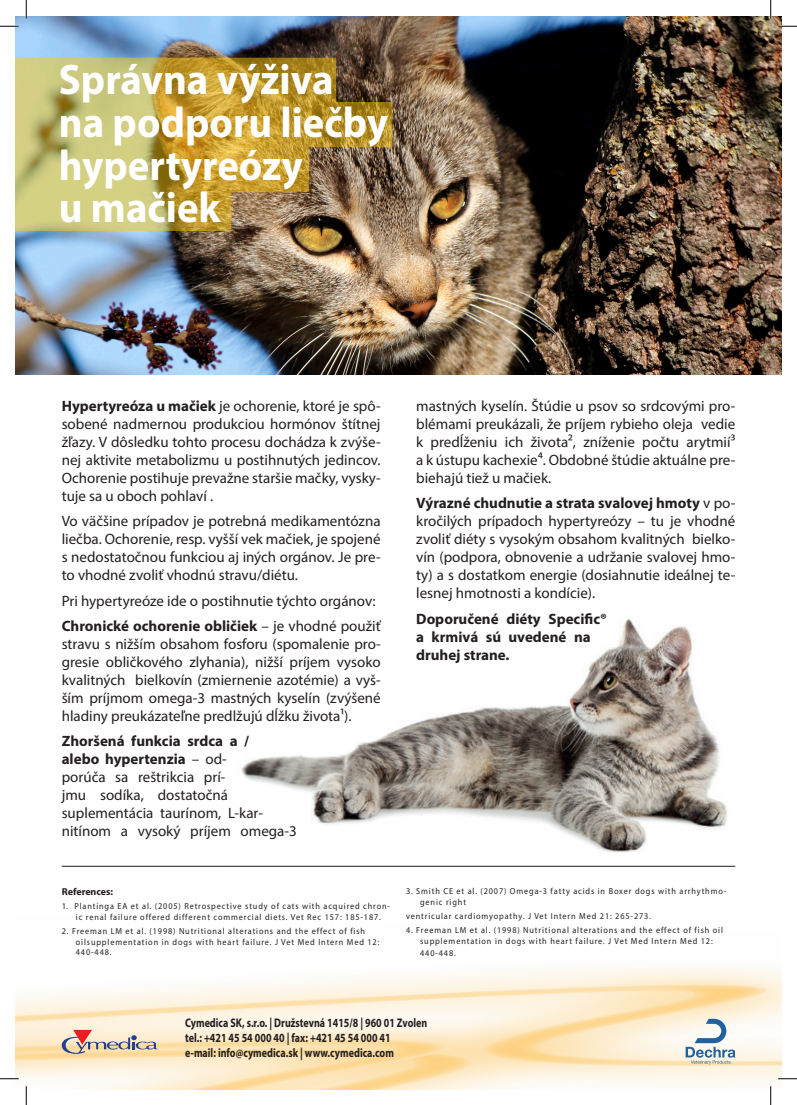
<style>
.page{position:relative;width:797px;height:1105px;background:#fff}
.page>*{position:absolute;margin:0;border:0;box-sizing:border-box;transform-origin:0 0}
.t1{font:700 42.88px/42.9px "Myriad Pro";color:#fff;scale:.95 1}
.t2{font:15px/18px "Myriad Pro";color:#231f20;text-align:justify}
.t3{font:700 15px/18px "Myriad Pro";color:#231f20}
.t4{font:700 12.5px/15px "Myriad Pro";color:#231f20;scale:.8 1}
.t5{font:700 10px "Myriad Pro";color:#231f20}
.t6{font:8.75px/10.5px "Myriad Pro";letter-spacing:.105em;color:#231f20;scale:.94 1}
.t7{font:8.75px/10.5px "Myriad Pro";letter-spacing:.105em;color:#231f20;text-align:center}
.s1{font-weight:700}
</style>
<div class="page">
<img style="left:16px;top:967px;width:765px;height:122px">
<hr style="left:62px;top:866px;width:673px;height:1px;background:#231f20">
<svg style="left:62px;top:1030px;width:95px;height:23px;background:#d7beb0"></svg>
<svg style="left:685px;top:1019px;width:50px;height:45px"></svg>
<img style="left:223px;top:619px;width:513px;height:247px">
<img style="left:16px;top:16px;width:765px;height:358px">
<img style="left:16px;top:58px;width:376px;height:173px">
<svg style="left:0;top:25px;width:19px;height:2px"></svg>
<svg style="left:778px;top:25px;width:19px;height:2px"></svg>
<svg style="left:0;top:1078px;width:19px;height:1px"></svg>
<svg style="left:778px;top:1078px;width:19px;height:1px"></svg>
<svg style="left:25px;top:0;width:2px;height:19px"></svg>
<svg style="left:25px;top:1086px;width:2px;height:19px"></svg>
<svg style="left:770px;top:0;width:1px;height:19px"></svg>
<svg style="left:770px;top:1086px;width:1px;height:19px"></svg>
<h1 class="t1" style="left:59px;top:56px;width:348px">Správna výživa na podporu liečby hypertyreózy<br>u mačiek</h1>
<p class="t2" style="left:62px;top:397px;width:320px"><span class="s1">Hypertyreóza u mačiek</span> je ochorenie, ktoré je spô&shy;sobené nadmernou produkciou hormónov štítnej žľazy. V dôsledku tohto procesu dochádza k zvýše&shy;nej aktivite metabolizmu u postihnutých jedincov.<br>Ochorenie postihuje prevažne staršie mačky, vysky&shy;tuje sa u oboch pohlaví .</p>
<p class="t2" style="left:62px;top:512px;width:320px">Vo väčšine prípadov je potrebná medikamentózna liečba. Ochorenie, resp. vyšší vek mačiek, je spojené s nedostatočnou funkciou aj iných orgánov. Je pre&shy;to vhodné zvoliť vhodnú stravu/diétu.</p>
<p class="t2" style="left:62px;top:588px;width:320px;line-height:25.1px">Pri hypertyreóze ide o postihnutie týchto orgánov:<br><span class="s1">Chronické ochorenie obličiek</span> – je vhodné použiť</p>
<p class="t2" style="left:62px;top:634px;width:320px">stravu s nižším obsahom fosforu (spomalenie pro&shy;gresie obličkového zlyhania), nižší príjem vysoko kvalitných bielkovín (zmiernenie azotémie) a vyš&shy;ším príjmom omega-3 mastných kyselín (zvýšené hladiny preukázateľne predlžujú dĺžku života¹).</p>
<p class="t2" style="left:62px;top:731px;width:237px;text-align:left"><span class="s1">Zhoršená funkcia srdca a /<br>alebo hypertenzia</span> – od-<br>porúča sa reštrikcia prí-<br>jmu sodíka, dostatočná suplementácia taurínom, L-kar&shy;nitínom a vysoký príjem omega-3</p>
<p class="t2" style="left:416px;top:397px;width:320px">mastných kyselín. Štúdie u psov so srdcovými pro&shy;blémami preukázali, že príjem rybieho oleja vedie k predĺženiu ich života², zníženie počtu arytmií³ a k ústupu kachexie⁴. Obdobné štúdie aktuálne pre&shy;biehajú tiež u mačiek.</p>
<p class="t2" style="left:416px;top:494px;width:320px"><span class="s1">Výrazné chudnutie a strata svalovej hmoty</span> v po&shy;kročilých prípadoch hypertyreózy – tu je vhodné zvoliť diéty s vysokým obsahom kvalitných bielko&shy;vín (podpora, obnovenie a udržanie svalovej hmo&shy;ty) a s dostatkom energie (dosiahnutie ideálnej te&shy;lesnej hmotnosti a kondície).</p>
<p class="t3" style="left:416px;top:609px;width:192px">Doporučené diéty Specific® a krmivá sú uvedené na druhej strane.</p>
<p class="t5" style="left:62px;top:885px;width:53px">References:</p>
<p class="t7" style="left:62px;top:901px;width:330px">1. Plantinga EA et al. (2005) Retrospective study of cats with acquired chron&shy;ic renal failure offered different commercial diets. Vet Rec 157: 185-187.</p>
<p class="t6" style="left:76px;top:926px;width:324px;text-indent:-14px">2. Freeman LM et al. (1998) Nutritional alterations and the effect of fish oilsupplementation in dogs with heart failure. J Vet Med Intern Med 12:<br>440-448.</p>
<p class="t6" style="left:420px;top:886px;width:327px;text-indent:-14px">3. Smith CE et al. (2007) Omega-3 fatty acids in Boxer dogs with arrhythmo&shy;genic right</p>
<p class="t6" style="left:406px;top:911px;width:262px">ventricular cardiomyopathy. J Vet Intern Med 21: 265-273.</p>
<p class="t6" style="left:406px;top:925px;width:339px;text-align:center">4. Freeman LM et al. (1998) Nutritional alterations and the effect of fish oil supplementation in dogs with heart failure. J Vet Med Intern Med 12:</p>
<p class="t6" style="left:420px;top:947px;width:39px">440-448.</p>
<p class="t4" style="left:185px;top:1015px;width:304px">Cymedica SK, s.r.o. | Družstevná 1415/8 | 960 01 Zvolen tel.: +421 45 54 000 40 | fax: +421 45 54 000 41<br>e-mail: info@cymedica.sk | www.cymedica.com</p>
</div>
